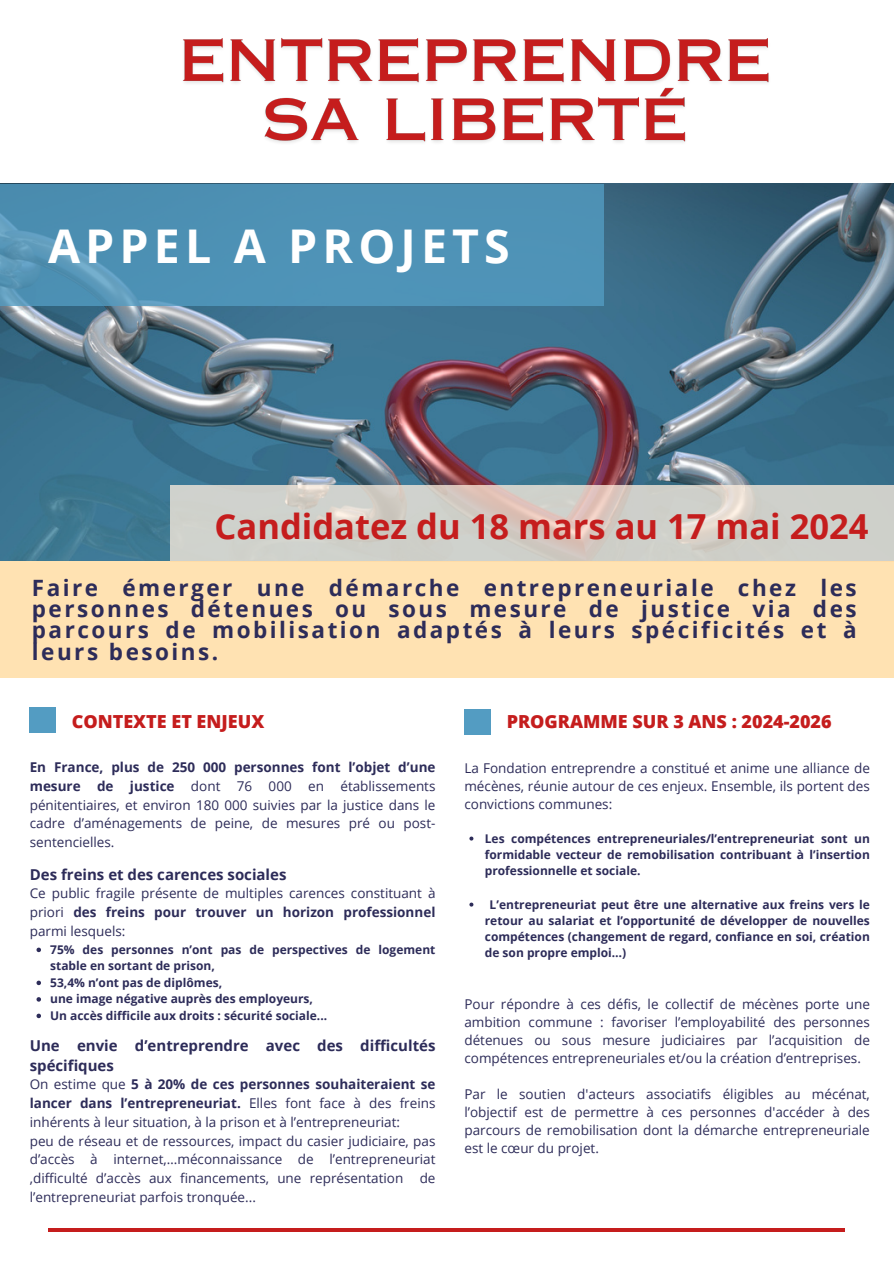
<style>
.page{position:relative;width:894px;height:1264px;background:#fff}
.page>*{position:absolute;margin:0;border:0;box-sizing:border-box;transform-origin:0 0}
.t1{font:700 46.5px "Open Sans";letter-spacing:.11em;color:#fff}
.t2{font:700 34.5px "Open Sans";color:#c51d1d}
.t3{font:700 22.5px/21.3px "Open Sans";letter-spacing:.11em;color:#2d2c59;text-align:justify}
.t4{font:800 18px "Open Sans";color:#c51d1d}
.t5{font:700 15px/20.2px "Open Sans";color:#2d2c59}
.t6{font:13.5px/18.8px "Open Sans";color:#2d2c59;text-align:justify}
.t7{font:700 12px/16px "Open Sans";color:#2d2c59;text-align:justify}
.s1{font-weight:700}
</style>
<div class="page">
<img style="left:0;top:184px;width:893px;height:377px">
<div style="left:0;top:184px;width:603px;height:121px;background:#4e92b6"></div>
<hr style="left:48px;top:1228px;width:795px;height:3px;background:#c51d1d">
<svg style="left:170px;top:485px;width:723px;height:76px;background:#d2cfc8"></svg>
<div style="left:0;top:561px;width:893px;height:116px;background:#ffe2b2"></div>
<div style="left:30px;top:707px;width:26px;height:25px;background:#539cc2"></div>
<div style="left:464px;top:709px;width:26px;height:25px;background:#539cc2"></div>
<svg style="left:36px;top:947px;width:5px;height:5px"></svg>
<svg style="left:36px;top:980px;width:5px;height:5px"></svg>
<svg style="left:36px;top:997px;width:5px;height:4px"></svg>
<svg style="left:36px;top:1013px;width:5px;height:5px"></svg>
<svg style="left:469px;top:836px;width:4px;height:4px"></svg>
<svg style="left:469px;top:902px;width:4px;height:4px"></svg>
<img style="left:183px;top:38px;width:586px;height:105px">
<h2 class="t1" style="left:48px;top:213px;width:463px">APPEL A PROJETS</h2>
<h3 class="t2" style="left:214px;top:502px;width:655px">Candidatez du 18 mars au 17 mai 2024</h3>
<h4 class="t3" style="left:32px;top:576px;width:826px">Faire émerger une démarche entrepreneuriale chez les personnes détenues ou sous mesure de justice via des parcours de mobilisation adaptés à leurs spécificités et à leurs besoins.</h4>
<h5 class="t4" style="left:72px;top:709px;width:194px">CONTEXTE ET ENJEUX</h5>
<h5 class="t6" style="left:30px;top:757px;width:407px"><span class="s1">En France, plus de 250 000 personnes font l’objet d’une mesure de justice</span> dont 76 000 en établissements pénitentiaires, et environ 180 000 suivies par la justice dans le cadre d’aménagements de peine, de mesures pré ou post&shy;sentencielles.</h5>
<h6 class="t5" style="left:30px;top:864px;width:258px">Des freins et des carences sociales</h6>
<h6 class="t6" style="left:30px;top:883px;width:407px">Ce public fragile présente de multiples carences constituant à priori <span class="s1">des freins pour trouver un horizon professionnel </span>parmi lesquels:</h6>
<h6 class="t7" style="left:50px;top:940px;width:387px;line-height:16.5px">75% des personnes n’ont pas de perspectives de logement stable en sortant de prison,</h6>
<p class="t7" style="left:50px;top:973px;width:173px">53,4% n’ont pas de diplômes,</p>
<p class="t7" style="left:50px;top:990px;width:264px">une image négative auprès des employeurs,</p>
<p class="t7" style="left:50px;top:1006px;width:278px">Un accès difficile aux droits : sécurité sociale...</p>
<p class="t5" style="left:30px;top:1035px;width:407px">Une envie d’entreprendre avec des difficultés spécifiques</p>
<p class="t6" style="left:30px;top:1074px;width:407px;text-align:left">On estime que <span class="s1">5 à 20% de ces personnes souhaiteraient se lancer dans l’entrepreneuriat.</span> Elles font face à des freins inhérents à leur situation, à la prison et à l’entrepreneuriat:<br>peu de réseau et de ressources, impact du casier judiciaire, pas d’accès à internet,…méconnaissance de l’entrepreneuriat ,difficulté d’accès aux financements, une représentation de l’entrepreneuriat parfois tronquée...</p>
<h6 class="t4" style="left:506px;top:709px;width:326px">PROGRAMME SUR 3 ANS : 2024-2026</h6>
<h6 class="t6" style="left:464px;top:758px;width:407px;line-height:18px">La Fondation entreprendre a constitué et anime une alliance de mécènes, réunie autour de ces enjeux. Ensemble, ils portent des convictions communes:</h6>
<p class="t7" style="left:484px;top:829px;width:386px">Les compétences entrepreneuriales/l’entrepreneuriat sont un formidable vecteur de remobilisation contribuant à l’insertion professionnelle et sociale.</p>
<p class="t7" style="left:484px;top:895px;width:386px;text-indent:5px">L’entrepreneuriat peut être une alternative aux freins vers le retour au salariat et l’opportunité de développer de nouvelles compétences (changement de regard, confiance en soi, création de son propre emploi…)</p>
<h6 class="t6" style="left:464px;top:994px;width:407px;line-height:18px">Pour répondre à ces défis, le collectif de mécènes porte une ambition commune : favoriser l’employabilité des personnes détenues ou sous mesure judiciaires par l’acquisition de compétences entrepreneuriales et/ou la création d’entreprises.</h6>
<h6 class="t6" style="left:464px;top:1084px;width:407px;line-height:18px">Par le soutien d'acteurs associatifs éligibles au mécénat, l’objectif est de permettre à ces personnes d'accéder à des parcours de remobilisation dont la démarche entrepreneuriale est le cœur du projet.</h6>
</div>
